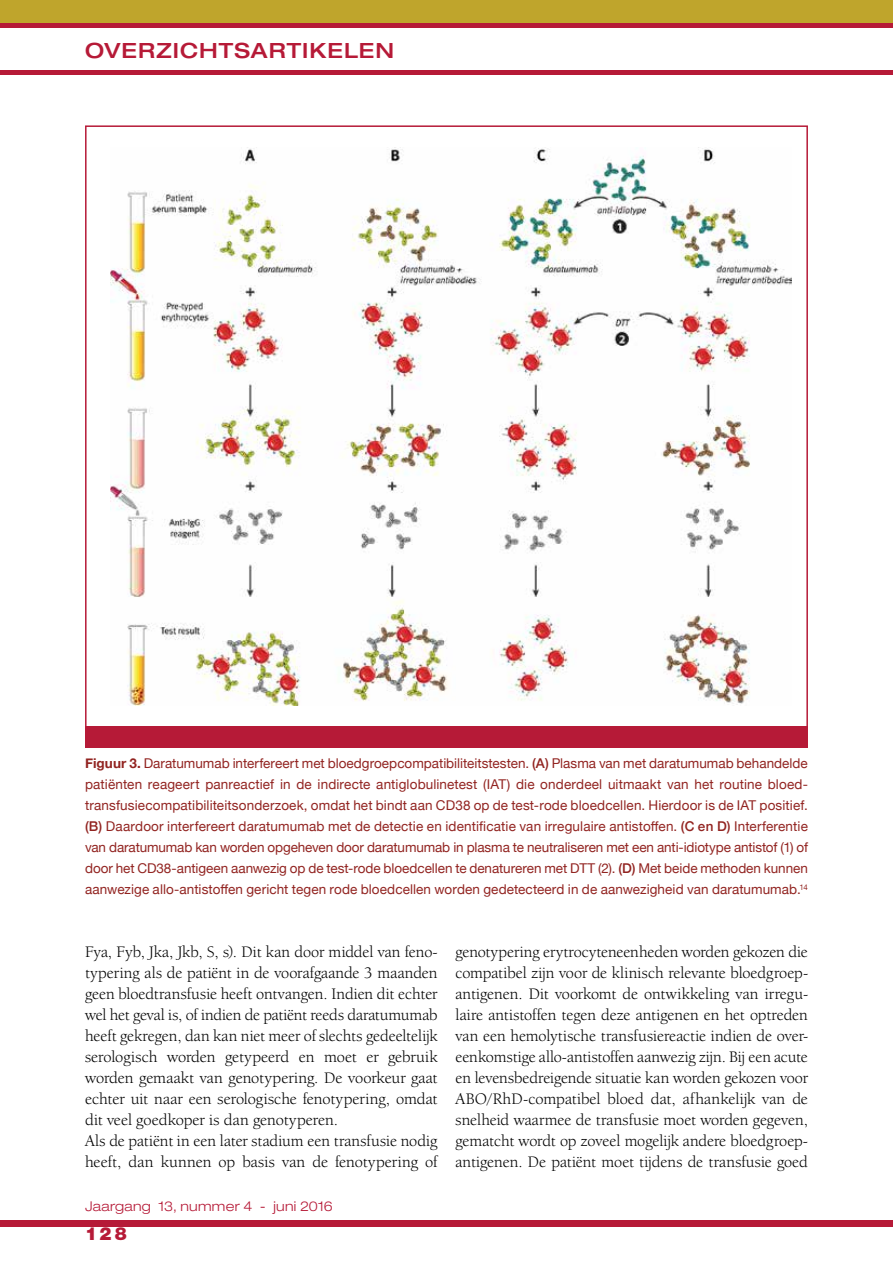
<style>
.page{position:relative;width:893px;height:1263px;background:#fff}
.page>*{position:absolute;margin:0;border:0;box-sizing:border-box;transform-origin:0 0}
.t1{font:500 expanded 21px "Helvetica Neue LT Std";letter-spacing:.05em;color:#b61a37}
.t2{font:900 18px "Helvetica Neue LT Std";color:#b61a37}
.t3{font:16.5px/21px "Berkeley Oldstyle IT Cby BT";color:#000}
.t4{font:13.5px/21px "Helvetica Neue";letter-spacing:.005em;color:#922421;text-align:justify}
.t5{font:300 expanded 13.5px "Helvetica Neue LT Std";letter-spacing:.02em;color:#b61a37}
.s1{font-weight:700}
.s2{font-weight:500}
</style>
<div class="page">
<div style="left:0;top:0;width:893px;height:23px;background:#bfa52c"></div>
<div style="left:0;top:1220px;width:893px;height:7px;background:#b61a37"></div>
<hr style="left:0;top:70px;width:893px;height:4px;background:#b61a37">
<div style="left:0;top:23px;width:893px;height:5px;background:#b61a37"></div>
<div style="left:85px;top:726px;width:723px;height:21px;background:#b61a37"></div>
<img style="left:110px;top:148px;width:681px;height:557px">
<p class="t1" style="left:85px;top:37px;width:311px">OVERZICHTSARTIKELEN</p>
<p class="t4" style="left:85px;top:753px;width:724px"><span class="s1">Figuur 3.</span> Daratumumab interfereert met bloedgroepcompatibiliteitstesten. <span class="s2">(A)</span> Plasma van met daratumumab behandelde patiënten reageert panreactief in de indirecte antiglobulinetest (IAT) die onderdeel uitmaakt van het routine bloed&shy;transfusiecompatibiliteitsonderzoek, omdat het bindt aan CD38 op de test-rode bloedcellen. Hierdoor is de IAT positief. <span class="s2">(B)</span> Daardoor interfereert daratumumab met de detectie en identificatie van irregulaire antistoffen. <span class="s2">(C en D)</span> Interferentie van daratumumab kan worden opgeheven door daratumumab in plasma te neutraliseren met een anti-idiotype antistof (1) of door het CD38-antigeen aanwezig op de test-rode bloedcellen te denatureren met DTT (2). <span class="s2">(D)</span> Met beide methoden kunnen aanwezige allo-antistoffen gericht tegen rode bloedcellen worden gedetecteerd in de aanwezigheid van daratumumab.<sup>14</sup></p>
<p class="t3" style="left:85px;top:941px;width:354px">Fya, Fyb, Jka, Jkb, S, s). Dit kan door middel van feno&shy;typering als de patiënt in de voorafgaande 3 maanden geen bloedtransfusie heeft ontvangen. Indien dit echter wel het geval is, of indien de patiënt reeds daratumumab heeft gekregen, dan kan niet meer of slechts gedeeltelijk serologisch worden getypeerd en moet er gebruik worden gemaakt van genotypering. De voorkeur gaat echter uit naar een serologische fenotypering, omdat dit veel goedkoper is dan genotyperen.<br>Als de patiënt in een later stadium een transfusie nodig heeft, dan kunnen op basis van de fenotypering of</p>
<p class="t3" style="left:455px;top:941px;width:354px;text-align:justify">genotypering erytrocyteneenheden worden gekozen die compatibel zijn voor de klinisch relevante bloedgroep&shy;antigenen. Dit voorkomt de ontwikkeling van irregu&shy;laire antistoffen tegen deze antigenen en het optreden van een hemolytische transfusiereactie indien de over&shy;eenkomstige allo-antistoffen aanwezig zijn. Bij een acute en levensbedreigende situatie kan worden gekozen voor ABO/RhD-compatibel bloed dat, afhankelijk van de snelheid waarmee de transfusie moet worden gegeven, gematcht wordt op zoveel mogelijk andere bloedgroep&shy;antigenen. De patiënt moet tijdens de transfusie goed</p>
<p class="t5" style="left:85px;top:1198px;width:249px">Jaargang 13, nummer 4 - juni 2016</p>
<p class="t2" style="left:85px;top:1222px;width:43px">128</p>
</div>
